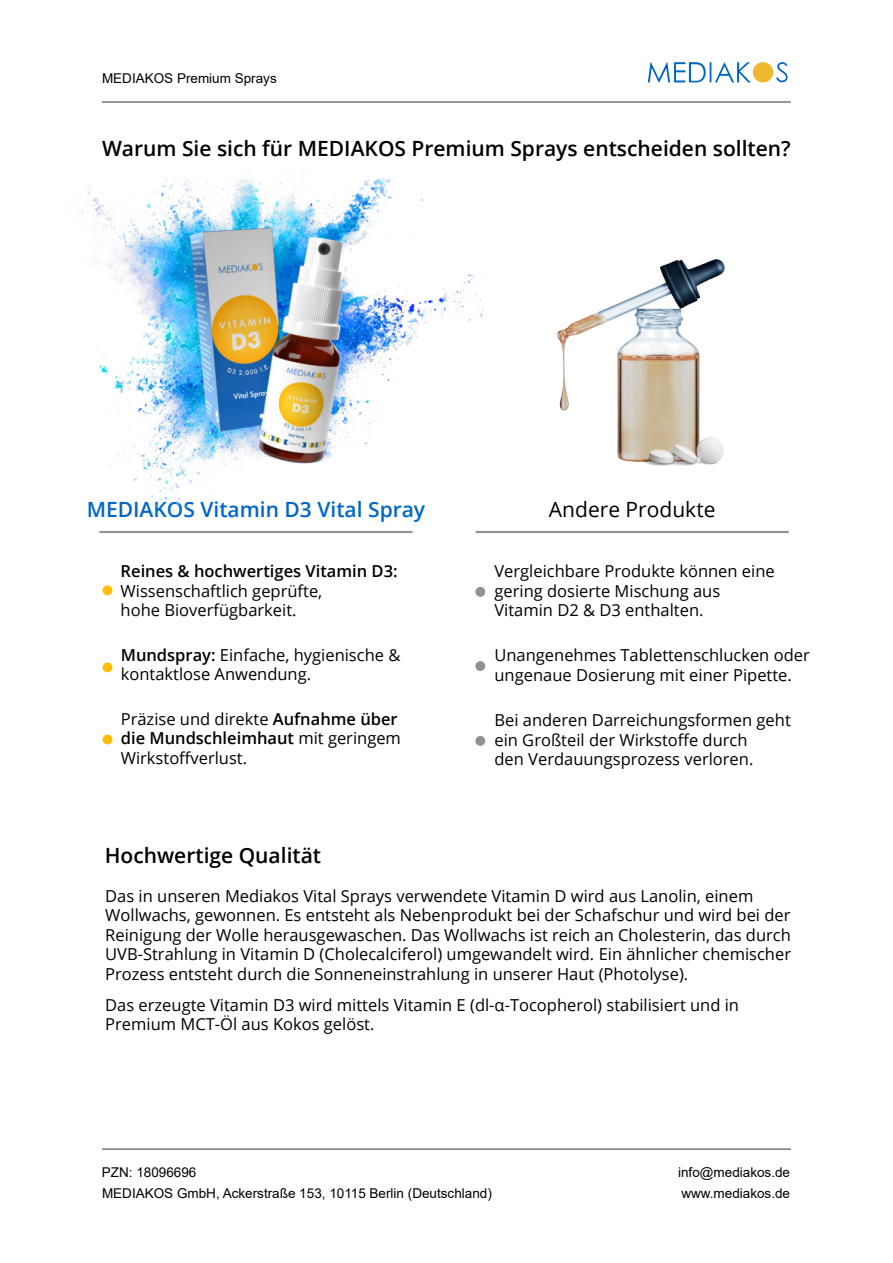
<style>
.page{position:relative;width:893px;height:1263px;background:#fff}
.page>*{position:absolute;margin:0;border:0;box-sizing:border-box;transform-origin:0 0}
.t1{font:600 21px "Open Sans";color:#000}
.t2{font:600 21px "Open Sans";color:#0066c8}
.t3{font:21px "Open Sans";color:#000}
.t4{font:16.5px/19.5px "Open Sans";color:#000}
.t5{font:600 16.5px "Open Sans";color:#000}
.t6{font:13.5px/21px "Arial";color:#000}
.s1{font-weight:600}
</style>
<div class="page">
<svg style="left:648px;top:62px;width:140px;height:21px"></svg>
<hr style="left:102px;top:101px;width:689px;height:2px;background:#777">
<hr style="left:102px;top:1148px;width:689px;height:2px;background:#777">
<hr style="left:476px;top:531px;width:313px;height:2px;background:#919191">
<div style="left:103px;top:585px;width:9px;height:10px;background:#ffbd07;border-radius:50%"></div>
<div style="left:103px;top:734px;width:9px;height:10px;background:#ffbd07;border-radius:50%"></div>
<div style="left:103px;top:662px;width:9px;height:10px;background:#ffbd07;border-radius:50%"></div>
<div style="left:475px;top:587px;width:10px;height:10px;background:#919191;border-radius:50%"></div>
<div style="left:475px;top:736px;width:10px;height:10px;background:#919191;border-radius:50%"></div>
<div style="left:475px;top:661px;width:10px;height:10px;background:#919191;border-radius:50%"></div>
<img style="left:558px;top:260px;width:166px;height:201px">
<img style="left:642px;top:409px;width:82px;height:57px">
<img style="left:82px;top:173px;width:447px;height:360px">
<p class="t6" style="left:102px;top:68px;width:176px">MEDIAKOS Premium Sprays</p>
<p class="t1" style="left:102px;top:134px;width:690px">Warum Sie sich für MEDIAKOS Premium Sprays entscheiden sollten?</p>
<p class="t2" style="left:87px;top:495px;width:340px">MEDIAKOS Vitamin D3 Vital Spray</p>
<p class="t5" style="left:121px;top:560px;width:278px">Reines &amp; hochwertiges Vitamin D3:</p>
<p class="t4" style="left:121px;top:582px;width:203px">Wissenschaftlich geprüfte, hohe Bioverfügbarkeit.</p>
<p class="t4" style="left:121px;top:646px;width:281px"><span class="s1">Mundspray:</span> Einfache, hygienische &amp; kontaktlose Anwendung.</p>
<p class="t4" style="left:121px;top:710px;width:282px">Präzise und direkte <span class="s1">Aufnahme über die Mundschleimhaut</span> mit geringem<br>Wirkstoffverlust.</p>
<p class="t1" style="left:105px;top:841px;width:218px">Hochwertige Qualität</p>
<p class="t3" style="left:549px;top:501px;width:168px">Andere Produkte</p>
<p class="t4" style="left:494px;top:561px;width:282px">Vergleichbare Produkte können eine gering dosierte Mischung aus<br>Vitamin D2 &amp; D3 enthalten.</p>
<p class="t4" style="left:494px;top:645px;width:317px">Unangenehmes Tablettenschlucken oder ungenaue Dosierung mit einer Pipette.</p>
<p class="t4" style="left:494px;top:712px;width:298px">Bei anderen Darreichungsformen geht ein Großteil der Wirkstoffe durch<br>den Verdauungsprozess verloren.</p>
<p class="t4" style="left:105px;top:887px;width:687px">Das in unseren Mediakos Vital Sprays verwendete Vitamin D wird aus Lanolin, einem Wollwachs, gewonnen. Es entsteht als Nebenprodukt bei der Schafschur und wird bei der Reinigung der Wolle herausgewaschen. Das Wollwachs ist reich an Cholesterin, das durch UVB-Strahlung in Vitamin D (Cholecalciferol) umgewandelt wird. Ein ähnlicher chemischer Prozess entsteht durch die Sonneneinstrahlung in unserer Haut (Photolyse).</p>
<p class="t4" style="left:105px;top:995px;width:635px">Das erzeugte Vitamin D3 wird mittels Vitamin E (dl-α-Tocopherol) stabilisiert und in<br>Premium MCT-Öl aus Kokos gelöst.</p>
<p class="t6" style="left:102px;top:1163px;width:96px">PZN: 18096696</p>
<p class="t6" style="left:102px;top:1184px;width:391px">MEDIAKOS GmbH, Ackerstraße 153, 10115 Berlin (Deutschland)</p>
<p class="t6" style="left:678px;top:1163px;width:114px">info@mediakos.de www.mediakos.de</p>
</div>
